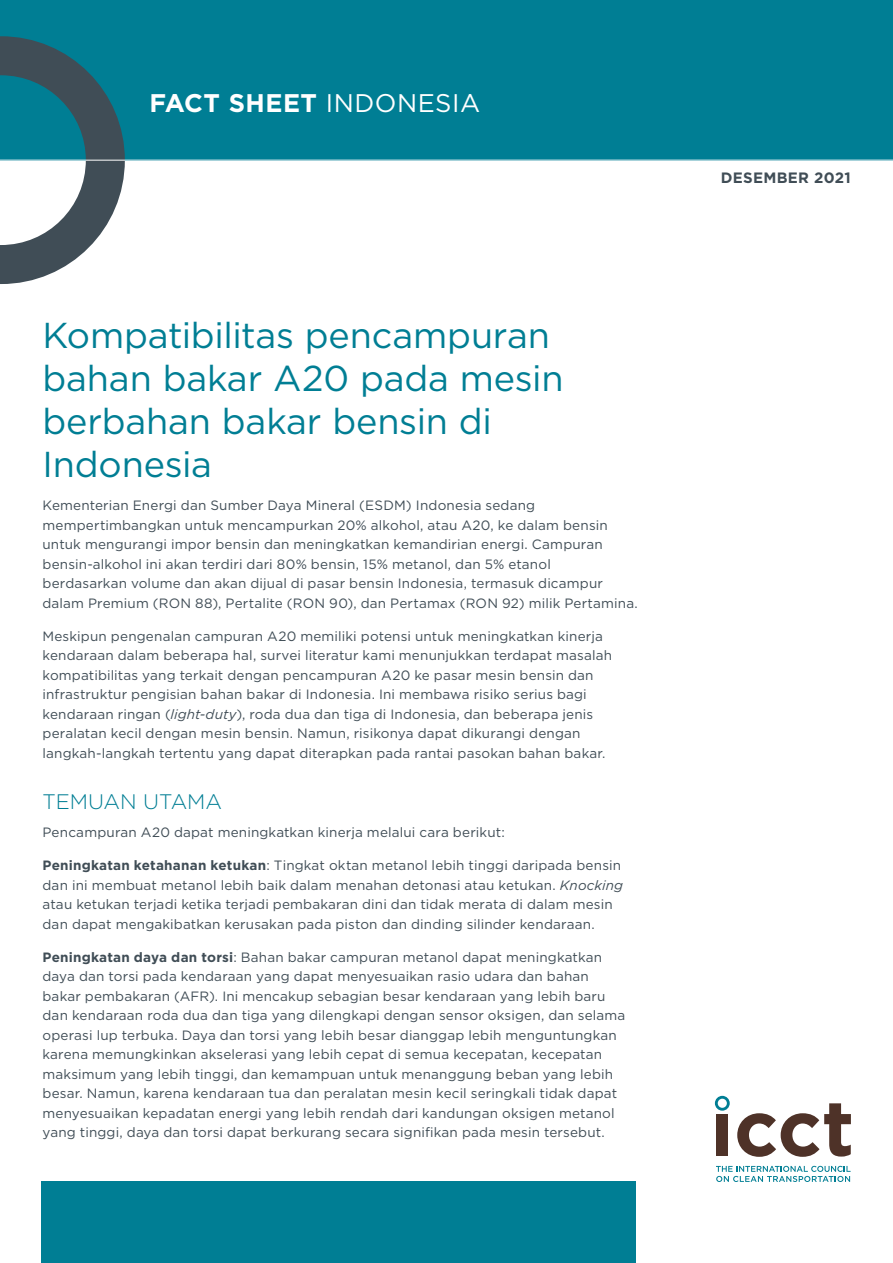
<style>
.page{position:relative;width:893px;height:1263px;background:#fff}
.page>*{position:absolute;margin:0;border:0;box-sizing:border-box;transform-origin:0 0}
.t1{font:36px/43.2px "Gotham";letter-spacing:-.005em;color:#007e94}
.t2{font:700 25.5px "Gotham";letter-spacing:.02em;color:#fff}
.t3{font:300 21px "Gotham";color:#007e94}
.t4{font:700 15px "Gotham";letter-spacing:.02em;color:#404d56}
.t5{font:13.5px/19.5px "Gotham";letter-spacing:.01em;color:#404d56}
.s1{font-weight:400}
.s2{font-style:italic}
.s3{font-weight:700}
</style>
<div class="page">
<div style="left:0;top:0;width:893px;height:160px;background:#007e94"></div>
<svg style="left:0;top:36px;width:125px;height:248px"></svg>
<hr style="left:0;top:160px;width:893px;height:1px;background:#fff">
<svg style="left:716px;top:1166px;width:135px;height:16px"></svg>
<div style="left:716px;top:1114px;width:12px;height:42px;background:#4e3228"></div>
<svg style="left:737px;top:1103px;width:114px;height:54px"></svg>
<svg style="left:715px;top:1096px;width:15px;height:15px"></svg>
<div style="left:41px;top:1182px;width:594px;height:81px;background:#007e94"></div>
<h2 class="t2" style="left:149px;top:86px;width:332px">FACT SHEET <span class="s1">INDONESIA</span></h2>
<h1 class="t1" style="left:43px;top:313px;width:523px">Kompatibilitas pencampuran bahan bakar A20 pada mesin berbahan bakar bensin di<br>Indonesia</h1>
<p class="t5" style="left:43px;top:495px;width:597px">Kementerian Energi dan Sumber Daya Mineral (ESDM) Indonesia sedang mempertimbangkan untuk mencampurkan 20% alkohol, atau A20, ke dalam bensin untuk mengurangi impor bensin dan meningkatkan kemandirian energi. Campuran bensin-alkohol ini akan terdiri dari 80% bensin, 15% metanol, dan 5% etanol berdasarkan volume dan akan dijual di pasar bensin Indonesia, termasuk dicampur dalam Premium (RON 88), Pertalite (RON 90), dan Pertamax (RON 92) milik Pertamina.</p>
<p class="t5" style="left:43px;top:626px;width:571px">Meskipun pengenalan campuran A20 memiliki potensi untuk meningkatkan kinerja kendaraan dalam beberapa hal, survei literatur kami menunjukkan terdapat masalah kompatibilitas yang terkait dengan pencampuran A20 ke pasar mesin bensin dan infrastruktur pengisian bahan bakar di Indonesia. Ini membawa risiko serius bagi kendaraan ringan (<span class="s2">light-duty</span>), roda dua dan tiga di Indonesia, dan beberapa jenis peralatan kecil dengan mesin bensin. Namun, risikonya dapat dikurangi dengan langkah-langkah tertentu yang dapat diterapkan pada rantai pasokan bahan bakar.</p>
<h3 class="t3" style="left:43px;top:789px;width:181px">TEMUAN UTAMA</h3>
<p class="t5" style="left:43px;top:822px;width:464px">Pencampuran A20 dapat meningkatkan kinerja melalui cara berikut:</p>
<p class="t5" style="left:43px;top:855px;width:582px"><span class="s3">Peningkatan ketahanan ketukan</span>: Tingkat oktan metanol lebih tinggi daripada bensin dan ini membuat metanol lebih baik dalam menahan detonasi atau ketukan. <span class="s2">Knocking </span>atau ketukan terjadi ketika terjadi pembakaran dini dan tidak merata di dalam mesin dan dapat mengakibatkan kerusakan pada piston dan dinding silinder kendaraan.</p>
<p class="t5" style="left:43px;top:947px;width:584px"><span class="s3">Peningkatan daya dan torsi</span>: Bahan bakar campuran metanol dapat meningkatkan daya dan torsi pada kendaraan yang dapat menyesuaikan rasio udara dan bahan bakar pembakaran (AFR). Ini mencakup sebagian besar kendaraan yang lebih baru dan kendaraan roda dua dan tiga yang dilengkapi dengan sensor oksigen, dan selama operasi lup terbuka. Daya dan torsi yang lebih besar dianggap lebih menguntungkan karena memungkinkan akselerasi yang lebih cepat di semua kecepatan, kecepatan maksimum yang lebih tinggi, dan kemampuan untuk menanggung beban yang lebih besar. Namun, karena kendaraan tua dan peralatan mesin kecil seringkali tidak dapat menyesuaikan kepadatan energi yang lebih rendah dari kandungan oksigen metanol yang tinggi, daya dan torsi dapat berkurang secara signifikan pada mesin tersebut.</p>
<p class="t4" style="left:721px;top:168px;width:132px">DESEMBER 2021</p>
</div>
